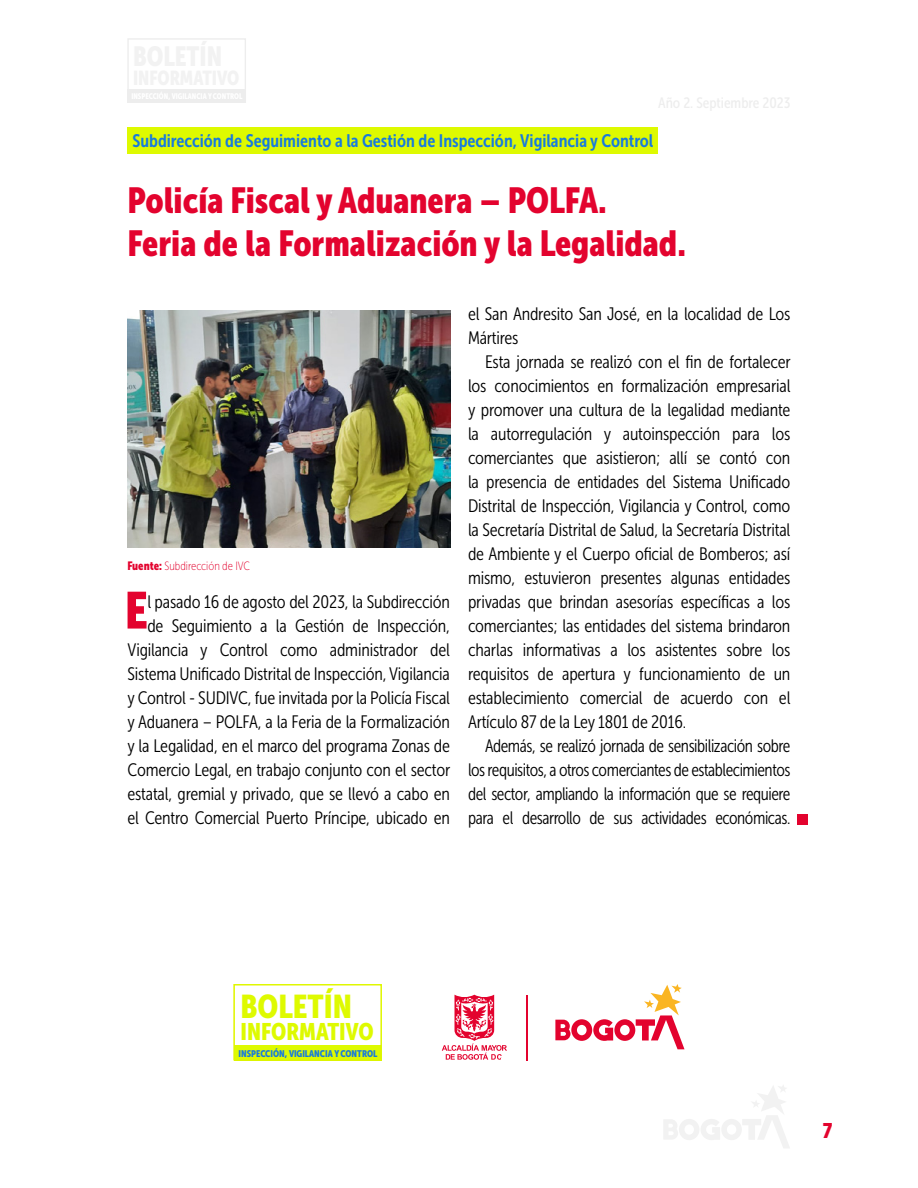
<style>
.page{position:relative;width:918px;height:1188px;background:#fff}
.page>*{position:absolute;margin:0;border:0;box-sizing:border-box;transform-origin:0 0}
.Cuerportada{font:51.6px "Museo Sans Cond 900";color:#e3032e}
.TituoArt{font:36px "Museo Sans Cond 900";color:#e3032e}
.t1{font:32.7px "Museo Sans Cond 900";color:#defa00}
.t2{font:23.85px "Museo Sans Cond 900";color:#defa00}
.t3{font:21px "Museo Sans Cond 900";color:#e3032e}
.Cuerportada-2{font:18px/24px "Museo Sans Cond 300";letter-spacing:-.01em;color:#000;text-align:right}
.Cuerportada-3{font:18px/24px "Museo Sans Cond 300";letter-spacing:-.01em;color:#000;text-align:justify;scale:.96 1}
.t4{font:18px "Museo Sans Cond 700";color:#177ade}
.NotaPie{font:12px "Museo Sans Cond 100";color:#e3032e}
.t5{font:9.6px "Museo Sans Cond 900";color:#177ade}
.s1{font-family:"Museo Sans Cond 900"}
</style>
<div class="page">
<svg style="left:664px;top:1085px;width:126px;height:63px"></svg>
<div style="left:127px;top:38px;width:119px;height:65px;border:1px solid #ededed"></div>
<div style="left:128px;top:89px;width:118px;height:14px;background:#ededed"></div>
<div style="left:128px;top:128px;width:530px;height:26px;background:#defa00"></div>
<img style="left:128px;top:310px;width:322px;height:238px">
<div style="left:234px;top:1045px;width:148px;height:15px;background:#defa00"></div>
<div style="left:233px;top:984px;width:149px;height:76px;border:1px solid #defa00"></div>
<hr style="left:526px;top:995px;width:1px;height:65px;background:#e3032e">
<svg style="left:555px;top:984px;width:130px;height:65px"></svg>
<svg style="left:442px;top:995px;width:65px;height:65px"></svg>
<div style="left:797px;top:814px;width:10px;height:10px;background:#e3032e"></div>
<p class="t4" style="left:132px;top:131px;width:522px">Subdirección de Seguimiento a la Gestión de Inspección, Vigilancia y Control</p>
<p class="TituoArt" style="left:127px;top:180px;width:481px">Policía Fiscal y Aduanera – POLFA.</p>
<p class="TituoArt" style="left:127px;top:223px;width:560px">Feria de la Formalización y la Legalidad.</p>
<p class="NotaPie" style="left:127px;top:559px;width:124px"><span class="s1">Fuente:</span> Subdirección de IVC</p>
<p class="Cuerportada" style="left:125px;top:581px;width:25px">E</p>
<p class="Cuerportada-2" style="left:128px;top:590px;width:324px">l pasado 16 de agosto del 2023, la Subdirección de Seguimiento a la Gestión de Inspección, Vigilancia y Control como administrador del Sistema Unificado Distrital de Inspección, Vigilancia y Control - SUDIVC, fue invitada por la Policía Fiscal y Aduanera – POLFA, a la Feria de la Formalización y la Legalidad, en el marco del programa Zonas de Comercio Legal, en trabajo conjunto con el sector estatal, gremial y privado, que se llevó a cabo en el Centro Comercial Puerto Príncipe, ubicado en</p>
<p class="Cuerportada-2" style="left:468px;top:302px;width:324px;text-align:left">el San Andresito San José, en la localidad de Los<br>Mártires</p>
<p class="Cuerportada-2" style="left:468px;top:350px;width:324px;text-align:justify;text-indent:17px">Esta jornada se realizó con el fin de fortalecer los conocimientos en formalización empresarial y promover una cultura de la legalidad mediante la autorregulación y autoinspección para los comerciantes que asistieron; allí se contó con la presencia de entidades del Sistema Unificado Distrital de Inspección, Vigilancia y Control, como la Secretaría Distrital de Salud, la Secretaría Distrital de Ambiente y el Cuerpo oficial de Bomberos; así mismo, estuvieron presentes algunas entidades privadas que brindan asesorías específicas a los comerciantes; las entidades del sistema brindaron charlas informativas a los asistentes sobre los requisitos de apertura y funcionamiento de un establecimiento comercial de acuerdo con el Artículo 87 de la Ley 1801 de 2016.</p>
<p class="Cuerportada-3" style="left:468px;top:734px;width:337px;text-indent:17px">Además, se realizó jornada de sensibilización sobre los requisitos, a otros comerciantes de establecimientos del sector, ampliando la información que se requiere para el desarrollo de sus actividades económicas.</p>
<h3 class="t1" style="left:241px;top:987px;width:113px">BOLETÍN</h3>
<h3 class="t2" style="left:241px;top:1018px;width:135px">INFORMATIVO</h3>
<p class="t5" style="left:239px;top:1048px;width:140px">INSPECCIÓN, VIGILANCIA Y CONTROL</p>
<p class="t3" style="left:823px;top:1119px;width:11px">7</p>
</div>
